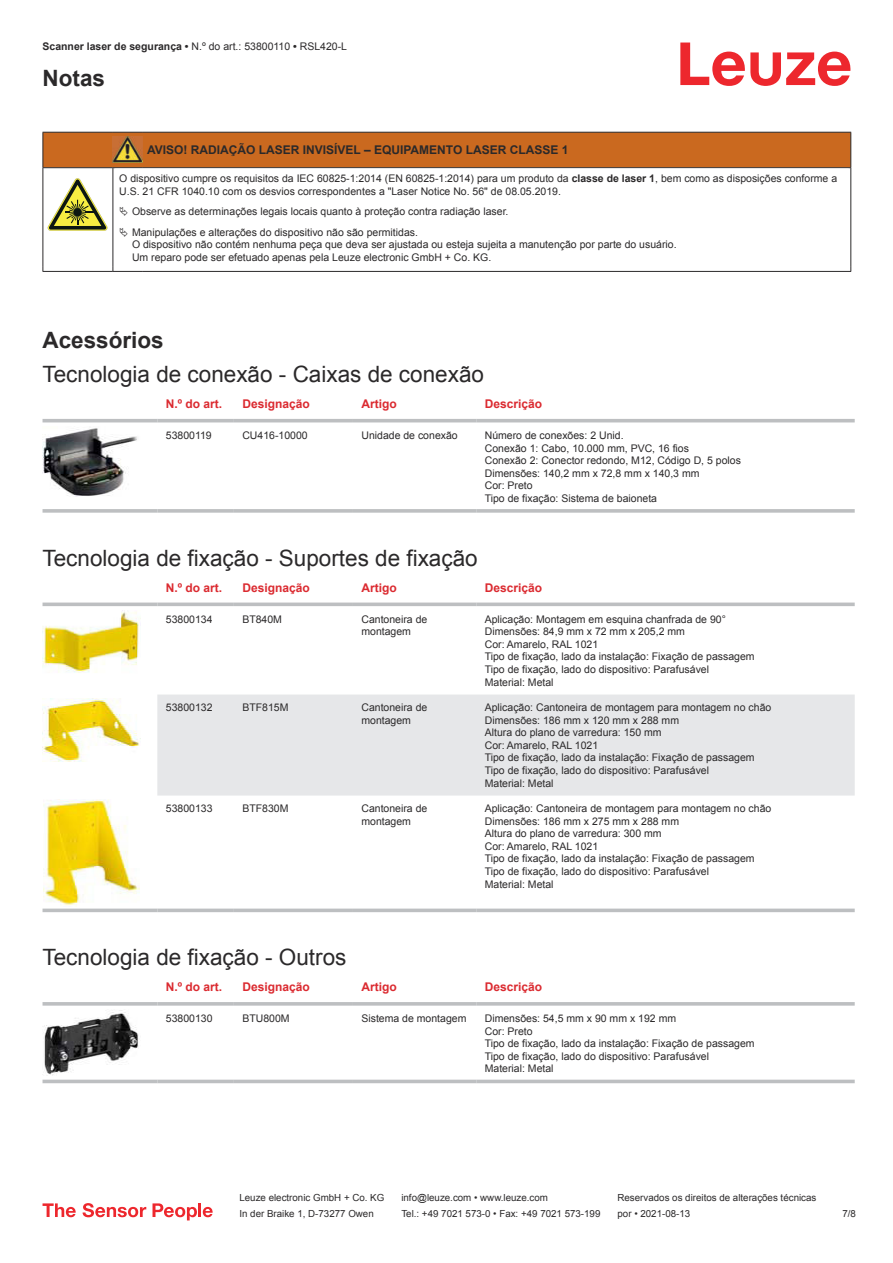
<style>
.page{position:relative;width:893px;height:1263px;background:#fff}
.page>*{position:absolute;margin:0;border:0;box-sizing:border-box;transform-origin:0 0}
.t1{font:22.5px "Arial";color:#2b292a}
.t2{font:700 22.5px "Arial";color:#2b292a}
.t3{font:700 12px "Arial";color:#db2a30}
.t4{font:700 12px "Arial";color:#2b292a}
.t5{font:10.5px/12.6px "Arial";color:#2b292a}
.t6{font:9.75px "Arial";color:#2b292a}
.s1{font-weight:700}
</style>
<div class="page">
<svg style="left:680px;top:43px;width:170px;height:43px"></svg>
<svg style="left:43px;top:422px;width:812px;height:75px"></svg>
<hr style="left:43px;top:419px;width:114px;height:3px;background:#bdbfc1">
<hr style="left:157px;top:419px;width:77px;height:3px;background:#bdbfc1">
<hr style="left:234px;top:419px;width:119px;height:3px;background:#bdbfc1">
<hr style="left:353px;top:419px;width:123px;height:3px;background:#bdbfc1">
<hr style="left:476px;top:419px;width:379px;height:3px;background:#bdbfc1">
<svg style="left:43px;top:509px;width:114px;height:4px"></svg>
<svg style="left:157px;top:509px;width:77px;height:4px"></svg>
<svg style="left:234px;top:509px;width:119px;height:4px"></svg>
<svg style="left:353px;top:509px;width:123px;height:4px"></svg>
<svg style="left:476px;top:509px;width:379px;height:4px;background:#c3c5c7"></svg>
<img style="left:43px;top:427px;width:97px;height:69px">
<svg style="left:43px;top:618px;width:812px;height:295px"></svg>
<div style="left:157px;top:694px;width:698px;height:101px;background:#e6e7e9"></div>
<svg style="left:43px;top:602px;width:114px;height:4px"></svg>
<svg style="left:157px;top:602px;width:77px;height:4px"></svg>
<svg style="left:234px;top:602px;width:119px;height:4px"></svg>
<svg style="left:353px;top:602px;width:123px;height:4px"></svg>
<svg style="left:476px;top:602px;width:379px;height:4px;background:#c6c7c9"></svg>
<svg style="left:43px;top:908px;width:114px;height:4px"></svg>
<svg style="left:157px;top:908px;width:77px;height:4px"></svg>
<svg style="left:234px;top:908px;width:119px;height:4px"></svg>
<svg style="left:353px;top:908px;width:123px;height:4px"></svg>
<svg style="left:476px;top:908px;width:379px;height:4px;background:#c6c8ca"></svg>
<img style="left:43px;top:610px;width:97px;height:64px">
<img style="left:43px;top:699px;width:97px;height:63px">
<img style="left:43px;top:800px;width:97px;height:106px">
<svg style="left:43px;top:1075px;width:812px;height:9px"></svg>
<svg style="left:43px;top:1002px;width:114px;height:4px"></svg>
<svg style="left:157px;top:1002px;width:77px;height:4px"></svg>
<svg style="left:234px;top:1002px;width:119px;height:4px"></svg>
<svg style="left:353px;top:1002px;width:123px;height:4px"></svg>
<svg style="left:476px;top:1002px;width:379px;height:4px;background:#c3c5c7"></svg>
<hr style="left:43px;top:1080px;width:114px;height:3px;background:#bdbfc1">
<hr style="left:157px;top:1080px;width:77px;height:3px;background:#bdbfc1">
<hr style="left:234px;top:1080px;width:119px;height:3px;background:#bdbfc1">
<hr style="left:353px;top:1080px;width:123px;height:3px;background:#bdbfc1">
<hr style="left:476px;top:1080px;width:379px;height:3px;background:#bdbfc1">
<img style="left:44px;top:1010px;width:95px;height:65px">
<svg style="left:43px;top:1203px;width:33px;height:14px"></svg>
<svg style="left:83px;top:1203px;width:63px;height:14px"></svg>
<svg style="left:153px;top:1203px;width:44px;height:17px"></svg>
<hr style="left:198px;top:1203px;width:3px;height:14px;background:#ed272d">
<svg style="left:203px;top:1207px;width:10px;height:10px"></svg>
<div style="left:44px;top:133px;width:806px;height:34px;background:#ca691f"></div>
<svg style="left:44px;top:168px;width:806px;height:103px"></svg>
<hr style="left:43px;top:132px;width:70px;height:1px;background:#2b292a">
<hr style="left:43px;top:133px;width:1px;height:34px;background:#2b292a">
<hr style="left:43px;top:167px;width:70px;height:1px;background:#2b292a">
<hr style="left:113px;top:132px;width:30px;height:1px;background:#2b292a">
<hr style="left:113px;top:167px;width:30px;height:1px;background:#2b292a">
<hr style="left:143px;top:132px;width:708px;height:1px;background:#2b292a">
<hr style="left:850px;top:133px;width:1px;height:34px;background:#2b292a">
<hr style="left:143px;top:167px;width:708px;height:1px;background:#2b292a">
<hr style="left:43px;top:168px;width:1px;height:99px;background:#2b292a">
<hr style="left:113px;top:168px;width:1px;height:99px;background:#2b292a">
<hr style="left:850px;top:168px;width:1px;height:99px;background:#2b292a">
<hr style="left:43px;top:271px;width:70px;height:1px;background:#2b292a">
<hr style="left:113px;top:271px;width:30px;height:1px;background:#2b292a">
<hr style="left:143px;top:271px;width:708px;height:1px;background:#2b292a">
<img style="left:113px;top:136px;width:30px;height:27px">
<svg style="left:47px;top:178px;width:60px;height:53px"></svg>
<svg style="left:115px;top:169px;width:734px;height:98px"></svg>
<svg style="left:120px;top:207px;width:8px;height:9px"></svg>
<svg style="left:120px;top:227px;width:8px;height:10px"></svg>
<p class="t5" style="left:43px;top:41px;width:306px"><span class="s1">Scanner laser de segurança •</span> N.º do art.: 53800110 <span class="s1">•</span> RSL420-L</p>
<h1 class="t2" style="left:43px;top:70px;width:64px">Notas</h1>
<p class="t4" style="left:147px;top:145px;width:423px">AVISO! RADIAÇÃO LASER INVISÍVEL – EQUIPAMENTO LASER CLASSE 1</p>
<p class="t5" style="left:119px;top:173px;width:719px">O dispositivo cumpre os requisitos da IEC 60825-1:2014 (EN 60825-1:2014) para um produto da <span class="s1">classe de laser 1</span>, bem como as disposições conforme a<br>U.S. 21 CFR 1040.10 com os desvios correspondentes a "Laser Notice No. 56" de 08.05.2019.</p>
<p class="t5" style="left:132px;top:202px;width:378px;line-height:20.2px">Observe as determinações legais locais quanto à proteção contra radiação laser.<br>Manipulações e alterações do dispositivo não são permitidas.</p>
<p class="t5" style="left:132px;top:239px;width:546px">O dispositivo não contém nenhuma peça que deva ser ajustada ou esteja sujeita a manutenção por parte do usuário.<br>Um reparo pode ser efetuado apenas pela Leuze electronic GmbH + Co. KG.</p>
<h1 class="t2" style="left:43px;top:332px;width:123px">Acessórios</h1>
<h1 class="t1" style="left:43px;top:365px;width:443px">Tecnologia de conexão - Caixas de conexão</h1>
<p class="t3" style="left:166px;top:399px;width:58px">N.º do art.</p>
<p class="t3" style="left:242px;top:399px;width:69px">Designação</p>
<p class="t3" style="left:361px;top:399px;width:37px">Artigo</p>
<p class="t3" style="left:485px;top:399px;width:59px">Descrição</p>
<p class="t5" style="left:166px;top:430px;width:47px">53800119</p>
<p class="t5" style="left:242px;top:430px;width:67px">CU416-10000</p>
<p class="t5" style="left:361px;top:430px;width:98px">Unidade de conexão</p>
<p class="t5" style="left:485px;top:430px;width:258px">Número de conexões: 2 Unid.<br>Conexão 1: Cabo, 10.000 mm, PVC, 16 fios<br>Conexão 2: Conector redondo, M12, Código D, 5 polos Dimensões: 140,2 mm x 72,8 mm x 140,3 mm<br>Cor: Preto<br>Tipo de fixação: Sistema de baioneta</p>
<h1 class="t1" style="left:43px;top:549px;width:437px">Tecnologia de fixação - Suportes de fixação</h1>
<p class="t3" style="left:166px;top:583px;width:58px">N.º do art.</p>
<p class="t3" style="left:242px;top:583px;width:69px">Designação</p>
<p class="t3" style="left:361px;top:583px;width:37px">Artigo</p>
<p class="t3" style="left:485px;top:583px;width:59px">Descrição</p>
<p class="t5" style="left:166px;top:613px;width:48px">53800134</p>
<p class="t5" style="left:242px;top:613px;width:41px">BT840M</p>
<p class="t5" style="left:361px;top:613px;width:67px">Cantoneira de montagem</p>
<p class="t5" style="left:485px;top:613px;width:271px">Aplicação: Montagem em esquina chanfrada de 90° Dimensões: 84,9 mm x 72 mm x 205,2 mm<br>Cor: Amarelo, RAL 1021<br>Tipo de fixação, lado da instalação: Fixação de passagem Tipo de fixação, lado do dispositivo: Parafusável<br>Material: Metal</p>
<p class="t5" style="left:166px;top:702px;width:48px">53800132</p>
<p class="t5" style="left:242px;top:702px;width:48px">BTF815M</p>
<p class="t5" style="left:361px;top:702px;width:67px">Cantoneira de montagem</p>
<p class="t5" style="left:485px;top:702px;width:288px">Aplicação: Cantoneira de montagem para montagem no chão Dimensões: 186 mm x 120 mm x 288 mm<br>Altura do plano de varredura: 150 mm<br>Cor: Amarelo, RAL 1021<br>Tipo de fixação, lado da instalação: Fixação de passagem Tipo de fixação, lado do dispositivo: Parafusável<br>Material: Metal</p>
<p class="t5" style="left:166px;top:803px;width:48px">53800133</p>
<p class="t5" style="left:242px;top:803px;width:48px">BTF830M</p>
<p class="t5" style="left:361px;top:803px;width:67px">Cantoneira de montagem</p>
<p class="t5" style="left:485px;top:803px;width:288px">Aplicação: Cantoneira de montagem para montagem no chão Dimensões: 186 mm x 275 mm x 288 mm<br>Altura do plano de varredura: 300 mm<br>Cor: Amarelo, RAL 1021<br>Tipo de fixação, lado da instalação: Fixação de passagem Tipo de fixação, lado do dispositivo: Parafusável<br>Material: Metal</p>
<h1 class="t1" style="left:43px;top:949px;width:305px">Tecnologia de fixação - Outros</h1>
<p class="t3" style="left:166px;top:982px;width:58px">N.º do art.</p>
<p class="t3" style="left:242px;top:982px;width:69px">Designação</p>
<p class="t3" style="left:361px;top:982px;width:37px">Artigo</p>
<p class="t3" style="left:485px;top:982px;width:59px">Descrição</p>
<p class="t5" style="left:166px;top:1013px;width:48px">53800130</p>
<p class="t5" style="left:242px;top:1013px;width:49px">BTU800M</p>
<p class="t5" style="left:361px;top:1013px;width:107px">Sistema de montagem</p>
<p class="t5" style="left:485px;top:1013px;width:271px">Dimensões: 54,5 mm x 90 mm x 192 mm<br>Cor: Preto<br>Tipo de fixação, lado da instalação: Fixação de passagem Tipo de fixação, lado do dispositivo: Parafusável<br>Material: Metal</p>
<p class="t6" style="left:239px;top:1194px;width:146px">Leuze electronic GmbH + Co. KG</p>
<p class="t6" style="left:401px;top:1194px;width:148px">info@leuze.com • www.leuze.com</p>
<p class="t6" style="left:617px;top:1194px;width:200px">Reservados os direitos de alterações técnicas</p>
<p class="t6" style="left:239px;top:1210px;width:136px">In der Braike 1, D-73277 Owen</p>
<p class="t6" style="left:401px;top:1210px;width:201px">Tel.: +49 7021 573-0 • Fax: +49 7021 573-199</p>
<p class="t6" style="left:617px;top:1210px;width:74px">por • 2021-08-13</p>
<p class="t6" style="left:842px;top:1210px;width:15px">7 /8</p>
</div>
